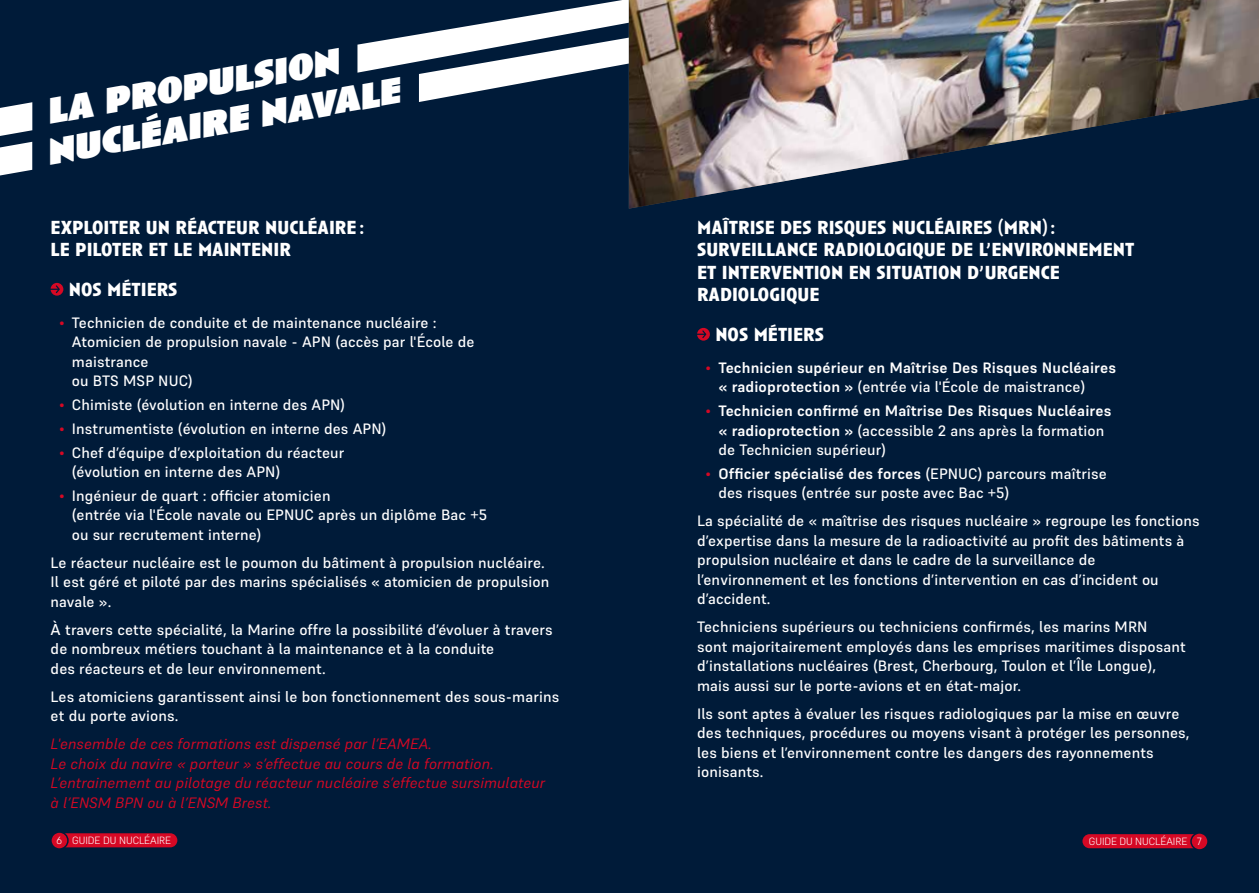
<style>
.page{position:relative;width:1259px;height:893px;background:#fff}
.page>*{position:absolute;margin:0;border:0;box-sizing:border-box;transform-origin:0 0}
.t1{font:italic 900 37.5px/39.8px "Anisette";color:#fff}
.t2{font:700 19.5px/22.5px "Anisette Std";color:#fff}
.t3{font:500 15px/19.5px "Supreme";letter-spacing:.01em;color:#fff}
.t4{font:700 15px/19.5px "Supreme";letter-spacing:.01em;color:#fff}
.t5{font:italic 15px/19.5px "Supreme";letter-spacing:.01em;color:#d60824}
.t6{font:300 10.5px "Supreme";color:#fff}
.s1{color:#d60824}
.s2{font-size:15.75px}
.s3{font-weight:500;color:#d60824}
.s4{font-weight:500}
.s5{font-weight:700}
</style>
<div class="page">
<div style="left:0;top:0;width:629px;height:893px;background:#001b39"></div>
<div style="left:629px;top:0;width:630px;height:893px;background:#001b39"></div>
<svg style="left:357px;top:0;width:272px;height:102px"></svg>
<svg style="left:0;top:102px;width:32px;height:34px"></svg>
<svg style="left:0;top:142px;width:32px;height:33px"></svg>
<svg style="left:51px;top:283px;width:12px;height:13px"></svg>
<svg style="left:697px;top:328px;width:13px;height:13px"></svg>
<img style="left:629px;top:0;width:630px;height:209px">
<div style="left:59px;top:833px;width:118px;height:14px;background:#d60824;border-radius:7px"></div>
<div style="left:51px;top:832px;width:17px;height:17px;background:#d60824;border-radius:50%"></div>
<div style="left:50px;top:831px;width:19px;height:19px;border:2px solid #001b39;border-radius:50%"></div>
<div style="left:1082px;top:834px;width:118px;height:14px;background:#d60824;border-radius:7px"></div>
<div style="left:1191px;top:833px;width:17px;height:17px;background:#d60824;border-radius:50%"></div>
<div style="left:1190px;top:832px;width:18px;height:19px;border:2px solid #001b39;border-radius:50%"></div>
<h1 class="t1" style="left:36px;top:94px;width:360px;rotate:-10deg">la propulsion nucléaire navale</h1>
<h2 class="t2" style="left:51px;top:216px;width:315px">EXPLOITER UN RÉACTEUR NUCLÉAIRE :<br>LE PILOTER ET LE MAINTENIR</h2>
<h2 class="t2" style="left:69px;top:278px;width:110px">NOS MÉTIERS</h2>
<p class="t3" style="left:72px;top:313px;width:404px;text-indent:-13px"><span class="s1">•</span> Technicien de conduite et de maintenance nucléaire :<br>Atomicien de propulsion navale - APN (accès par l'École de maistrance<br>ou BTS MSP NUC)</p>
<p class="t3" style="left:59px;top:395px;width:287px"><span class="s1">•</span> Chimiste (évolution en interne des APN)</p>
<p class="t3" style="left:59px;top:419px;width:329px"><span class="s1">•</span> Instrumentiste (évolution en interne des APN)</p>
<p class="t3" style="left:72px;top:442px;width:274px;text-indent:-13px"><span class="s1">•</span> Chef d’équipe d’exploitation du réacteur (évolution en interne des APN)</p>
<p class="t3" style="left:72px;top:486px;width:417px;text-indent:-13px"><span class="s1">•</span> Ingénieur de quart : officier atomicien<br>(entrée via l'École navale ou EPNUC après un diplôme Bac +5 ou sur recrutement interne)</p>
<p class="t3" style="left:51px;top:553px;width:500px">Le réacteur nucléaire est le poumon du bâtiment à propulsion nucléaire.<br>Il est géré et piloté par des marins spécialisés « atomicien de propulsion navale ».</p>
<p class="t3" style="left:51px;top:620px;width:504px"><span class="s2">à</span> travers cette spécialité, la Marine offre la possibilité d’évoluer à travers de nombreux métiers touchant à la maintenance et à la conduite<br>des réacteurs et de leur environnement.</p>
<p class="t3" style="left:51px;top:687px;width:510px">Les atomiciens garantissent ainsi le bon fonctionnement des sous-marins et du porte avions.</p>
<p class="t5" style="left:51px;top:734px;width:496px">L'ensemble de ces formations est dispensé par l’EAMEA.<br>Le choix du navire « porteur » s’effectue au cours de la formation.<br>L’entrainement au pilotage du réacteur nucléaire s’effectue sursimulateur à l’ENSM BPN ou à l’ENSM Brest.</p>
<h2 class="t2" style="left:697px;top:216px;width:439px">MAÎTRISE DES RISQUES NUCLÉAIRES (MRN) :<br>SURVEILLANCE RADIOLOGIQUE DE L’ENVIRONNEMENT ET INTERVENTION EN SITUATION D’URGENCE RADIOLOGIQUE</h2>
<h2 class="t2" style="left:715px;top:323px;width:110px">NOS MÉTIERS</h2>
<p class="t4" style="left:718px;top:358px;width:399px;text-indent:-13px"><span class="s3">•</span> Technicien supérieur en Maîtrise Des Risques Nucléaires « radioprotection » <span class="s4">(entrée via l'École de maistrance)</span></p>
<p class="t4" style="left:718px;top:401px;width:394px;text-indent:-13px"><span class="s3">•</span> Technicien confirmé en Maîtrise Des Risques Nucléaires « radioprotection » <span class="s4">(accessible 2 ans après la formation de Technicien supérieur)</span></p>
<p class="t3" style="left:718px;top:464px;width:390px;text-indent:-13px"><span class="s1">•</span> <span class="s5">Officier spécialisé des forces</span> (EPNUC) parcours maîtrise des risques (entrée sur poste avec Bac +5)</p>
<p class="t3" style="left:697px;top:511px;width:504px">La spécialité de « maîtrise des risques nucléaire » regroupe les fonctions d’expertise dans la mesure de la radioactivité au profit des bâtiments à propulsion nucléaire et dans le cadre de la surveillance de l’environnement et les fonctions d’intervention en cas d’incident ou d’accident.</p>
<p class="t3" style="left:697px;top:617px;width:490px">Techniciens supérieurs ou techniciens confirmés, les marins MRN<br>sont majoritairement employés dans les emprises maritimes disposant d’installations nucléaires (Brest, Cherbourg, Toulon et l’Île Longue), mais aussi sur le porte-avions et en état-major.</p>
<p class="t3" style="left:697px;top:704px;width:494px">Ils sont aptes à évaluer les risques radiologiques par la mise en œuvre des techniques, procédures ou moyens visant à protéger les personnes, les biens et l’environnement contre les dangers des rayonnements ionisants.</p>
<p class="t6" style="left:57px;top:834px;width:116px">6 GUIDE DU NUCLÉAIRE</p>
<p class="t6" style="left:1089px;top:835px;width:114px">GUIDE DU NUCLÉAIRE 7</p>
</div>
